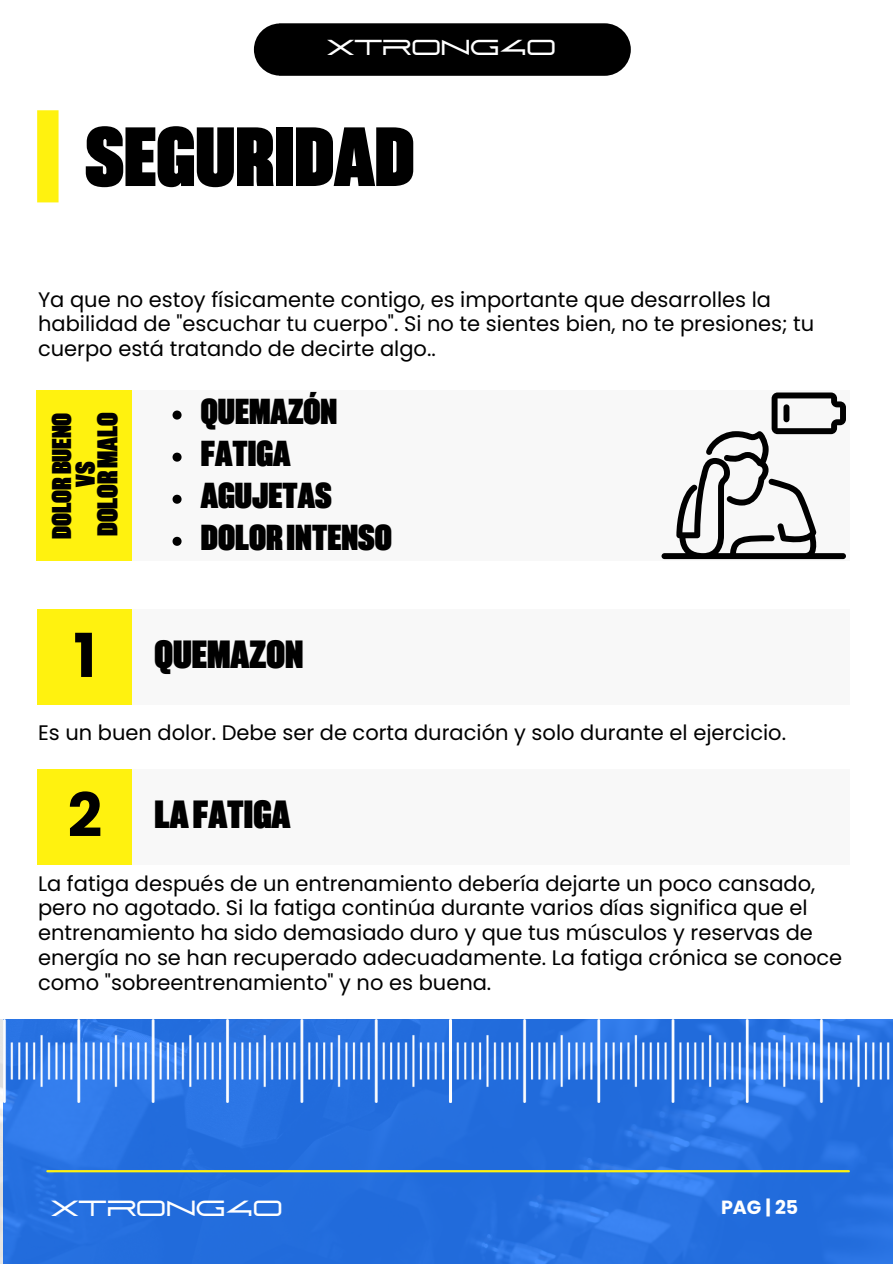
<style>
.page{position:relative;width:893px;height:1264px;background:#fff}
.page>*{position:absolute;margin:0;border:0;box-sizing:border-box;transform-origin:0 0}
.t1{font:83.7px "Akkordeon Eleven";color:#000}
.t2{font:39.3px "Akkordeon Eleven";color:#000}
.t3{font:36px/42px "Akkordeon Eleven";color:#000}
.t4{font:28.65px "Akkordeon Eleven";color:#000}
.t5{font:27.15px/23.7px "Akkordeon Eleven";color:#000;text-align:center}
.t6{font:21.9px "abnes";color:#fff}
.t7{font:700 21.6px "Montserrat";color:#fff}
.t8{font:21.6px "abnes";color:#fff}
.t9{font:21px/24.8px "Poppins";color:#000}
.t10{font:700 19.05px "Poppins";color:#fff}
.s1{font-family:"Poppins";font-weight:700;font-size:60.45px}
</style>
<div class="page">
<div style="left:37px;top:390px;width:95px;height:171px;background:#fff20f"></div>
<div style="left:132px;top:390px;width:717px;height:171px;background:#f8f8f8"></div>
<div style="left:37px;top:609px;width:96px;height:95px;background:#fff20f"></div>
<div style="left:133px;top:609px;width:716px;height:95px;background:#f8f8f8"></div>
<div style="left:37px;top:769px;width:96px;height:95px;background:#fff20f"></div>
<div style="left:133px;top:769px;width:716px;height:95px;background:#f8f8f8"></div>
<div style="left:37px;top:110px;width:22px;height:92px;background:#fff20f"></div>
<img style="left:0;top:1019px;width:892px;height:243px">
<hr style="left:47px;top:1170px;width:801px;height:2px;background:#fff20f">
<img style="left:3px;top:1019px;width:446px;height:83px">
<img style="left:449px;top:1019px;width:443px;height:83px">
<svg style="left:661px;top:392px;width:184px;height:167px"></svg>
<svg style="left:172px;top:410px;width:9px;height:9px"></svg>
<svg style="left:172px;top:452px;width:9px;height:9px"></svg>
<svg style="left:172px;top:494px;width:9px;height:10px"></svg>
<svg style="left:172px;top:537px;width:9px;height:9px"></svg>
<div style="left:254px;top:23px;width:376px;height:53px;background:#000;border-radius:26px"></div>
<p class="t8" style="left:327px;top:38px;width:230px">XTRONG40</p>
<p class="t7" style="left:380px;top:35px;width:135px">SEGURIDAD</p>
<h1 class="t1" style="left:85px;top:117px;width:330px">SEGURIDAD</h1>
<p class="t9" style="left:38px;top:287px;width:777px">Ya que no estoy físicamente contigo, es importante que desarrolles la habilidad de "escuchar tu cuerpo". Si no te sientes bien, no te presiones; tu cuerpo está tratando de decirte algo..</p>
<h3 class="t3" style="left:201px;top:391px;width:192px">QUEMAZÓN<br>FATIGA<br>AGUJETAS<br>DOLOR INTENSO</h3>
<p class="t5" style="left:51px;top:539px;width:128px;rotate:-90deg">DOLORBUENO<br>VS</p>
<h3 class="t4" style="left:94px;top:536px;width:125px;rotate:-90deg">DOLORMALO</h3>
<h2 class="t2" style="left:73px;top:636px;width:231px"><span class="s1">1</span> QUEMAZON</h2>
<p class="t9" style="left:38px;top:720px;width:749px">Es un buen dolor. Debe ser de corta duración y solo durante el ejercicio.</p>
<h2 class="t2" style="left:68px;top:795px;width:224px"><span class="s1">2</span> LAFATIGA</h2>
<p class="t9" style="left:38px;top:870px;width:805px">La fatiga después de un entrenamiento debería dejarte un poco cansado, pero no agotado. Si la fatiga continúa durante varios días significa que el entrenamiento ha sido demasiado duro y que tus músculos y reservas de energía no se han recuperado adecuadamente. La fatiga crónica se conoce como "sobreentrenamiento" y no es buena.</p>
<p class="t6" style="left:51px;top:1198px;width:233px">XTRONG40</p>
<p class="t10" style="left:721px;top:1194px;width:79px">PAG | 25</p>
</div>
